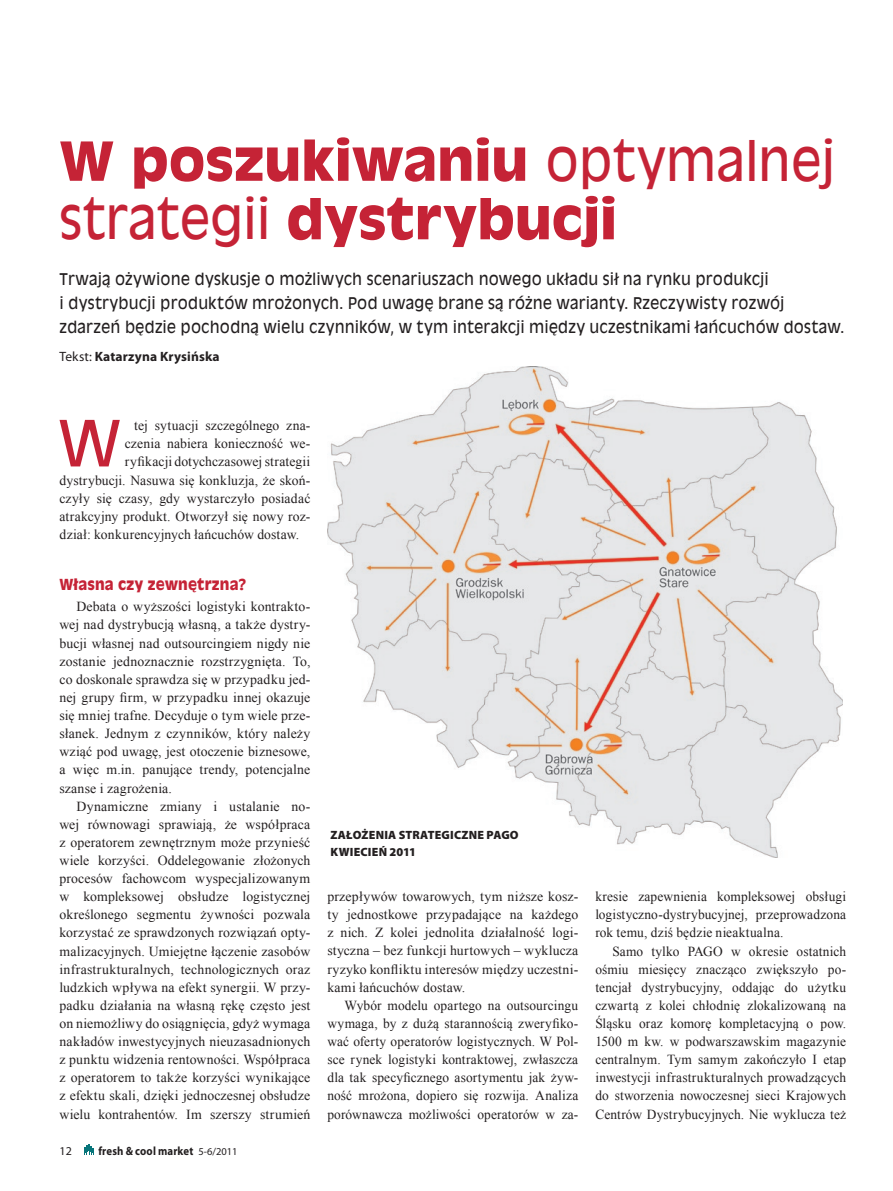
<style>
.page{position:relative;width:893px;height:1191px;background:#fff}
.page>*{position:absolute;margin:0;border:0;box-sizing:border-box;transform-origin:0 0}
.t1{font:62.1px "Antique Olive";color:#c52336}
.t2{font:700 52.5px/58.5px "Antique Olive";letter-spacing:-.005em;color:#c52336}
.t3{font:15.75px/24px "Antique Olive";letter-spacing:.01em;color:#231f20;scale:.94 1}
.t4{font:700 14.85px "Antique Olive";letter-spacing:.015em;color:#c52336;scale:.91 1}
.t5{font:13.8px/18.1px "Times New Roman";letter-spacing:.01em;color:#231f20;text-align:justify}
.t6{font:700 13.5px "Myriad Pro";letter-spacing:.01em;color:#231f20}
.t7{font:900 12px/16.5px "Myriad Pro";letter-spacing:.015em;color:#231f20}
.t8{font:700 12px "Myriad Pro";letter-spacing:.015em;color:#231f20;scale:.9 1}
.t9{font:12px "Myriad Pro";color:#231f20}
.s1{font-weight:400}
.s2{font-weight:400;font-size:10.5px}
</style>
<div class="page">
<svg style="left:85px;top:1144px;width:8px;height:11px"></svg>
<img style="left:327px;top:366px;width:516px;height:491px">
<h2 class="t2" style="left:60px;top:131px;width:778px">W poszukiwaniu <span class="s1">optymalnej strategii</span> dystrybucji</h2>
<p class="t3" style="left:60px;top:266px;width:836px">Trwają ożywione dyskusje o możliwych scenariuszach nowego układu sił na rynku produkcji<br>i dystrybucji produktów mrożonych. Pod uwagę brane są różne warianty. Rzeczywisty rozwój zdarzeń będzie pochodną wielu czynników, w tym interakcji między uczestnikami łańcuchów dostaw.</p>
<p class="t6" style="left:60px;top:347px;width:162px"><span class="s1">Tekst:</span> Katarzyna Krysińska</p>
<h1 class="t1" style="left:59px;top:403px;width:62px">W</h1>
<p class="t5" style="left:134px;top:416px;width:178px">tej sytuacji szczególnego zna-</p>
<p class="t5" style="left:125px;top:434px;width:187px">czenia nabiera konieczność we-</p>
<p class="t5" style="left:125px;top:452px;width:187px">ryfikacji dotychczasowej strategii</p>
<p class="t5" style="left:60px;top:470px;width:252px">dystrybucji. Nasuwa się konkluzja, że skoń-</p>
<p class="t5" style="left:60px;top:489px;width:252px">czyły się czasy, gdy wystarczyło posiadać</p>
<p class="t5" style="left:60px;top:507px;width:252px">atrakcyjny produkt. Otworzył się nowy roz-</p>
<p class="t5" style="left:60px;top:525px;width:241px">dział: konkurencyjnych łańcuchów dostaw.</p>
<p class="t4" style="left:60px;top:575px;width:207px">Własna czy zewnętrzna?</p>
<p class="t5" style="left:59px;top:597px;width:252px;text-indent:17px">Debata o wyższości logistyki kontrakto&shy;wej nad dystrybucją własną, a także dystry&shy;bucji własnej nad outsourcingiem nigdy nie zostanie jednoznacznie rozstrzygnięta. To, co doskonale sprawdza się w przypadku jed&shy;nej grupy firm, w przypadku innej okazuje się mniej trafne. Decyduje o tym wiele prze&shy;słanek. Jednym z czynników, który należy wziąć pod uwagę, jest otoczenie biznesowe, a więc m.in. panujące trendy, potencjalne szanse i zagrożenia.</p>
<p class="t5" style="left:59px;top:796px;width:252px;text-indent:17px">Dynamiczne zmiany i ustalanie no&shy;wej równowagi sprawiają, że współpraca z operatorem zewnętrznym może przynieść wiele korzyści. Oddelegowanie złożonych procesów fachowcom wyspecjalizowanym w kompleksowej obsłudze logistycznej określonego segmentu żywności pozwala korzystać ze sprawdzonych rozwiązań opty&shy;malizacyjnych. Umiejętne łączenie zasobów infrastrukturalnych, technologicznych oraz ludzkich wpływa na efekt synergii. W przy&shy;padku działania na własną rękę często jest on niemożliwy do osiągnięcia, gdyż wymaga nakładów inwestycyjnych nieuzasadnionych z punktu widzenia rentowności. Współpraca z operatorem to także korzyści wynikające z efektu skali, dzięki jednoczesnej obsłudze wielu kontrahentów. Im szerszy strumień</p>
<p class="t9" style="left:60px;top:1143px;width:14px">12</p>
<p class="t8" style="left:98px;top:1143px;width:156px">fresh &amp; cool market <span class="s2">5-6/2011</span></p>
<p class="t7" style="left:331px;top:827px;width:190px">ZAŁOŻENIA STRATEGICZNE PAGO<br>KWIECIEŃ 2011</p>
<p class="t5" style="left:327px;top:887px;width:252px">przepływów towarowych, tym niższe kosz&shy;ty jednostkowe przypadające na każdego z nich. Z kolei jednolita działalność logi&shy;styczna – bez funkcji hurtowych – wyklucza ryzyko konfliktu interesów między uczestni&shy;kami łańcuchów dostaw.</p>
<p class="t5" style="left:327px;top:996px;width:252px;text-indent:17px">Wybór modelu opartego na outsourcingu wymaga, by z dużą starannością zweryfiko&shy;wać oferty operatorów logistycznych. W Pol&shy;sce rynek logistyki kontraktowej, zwłaszcza dla tak specyficznego asortymentu jak żyw&shy;ność mrożona, dopiero się rozwija. Analiza porównawcza możliwości operatorów w za-</p>
<p class="t5" style="left:595px;top:887px;width:252px">kresie zapewnienia kompleksowej obsługi logistyczno-dystrybucyjnej, przeprowadzona rok temu, dziś będzie nieaktualna.</p>
<p class="t5" style="left:595px;top:941px;width:252px;text-indent:17px">Samo tylko PAGO w okresie ostatnich ośmiu miesięcy znacząco zwiększyło po&shy;tencjał dystrybucyjny, oddając do użytku czwartą z kolei chłodnię zlokalizowaną na Śląsku oraz komorę kompletacyjną o pow.<br>1500 m kw. w podwarszawskim magazynie centralnym. Tym samym zakończyło I etap inwestycji infrastrukturalnych prowadzących do stworzenia nowoczesnej sieci Krajowych Centrów Dystrybucyjnych. Nie wyklucza też</p>
</div>
